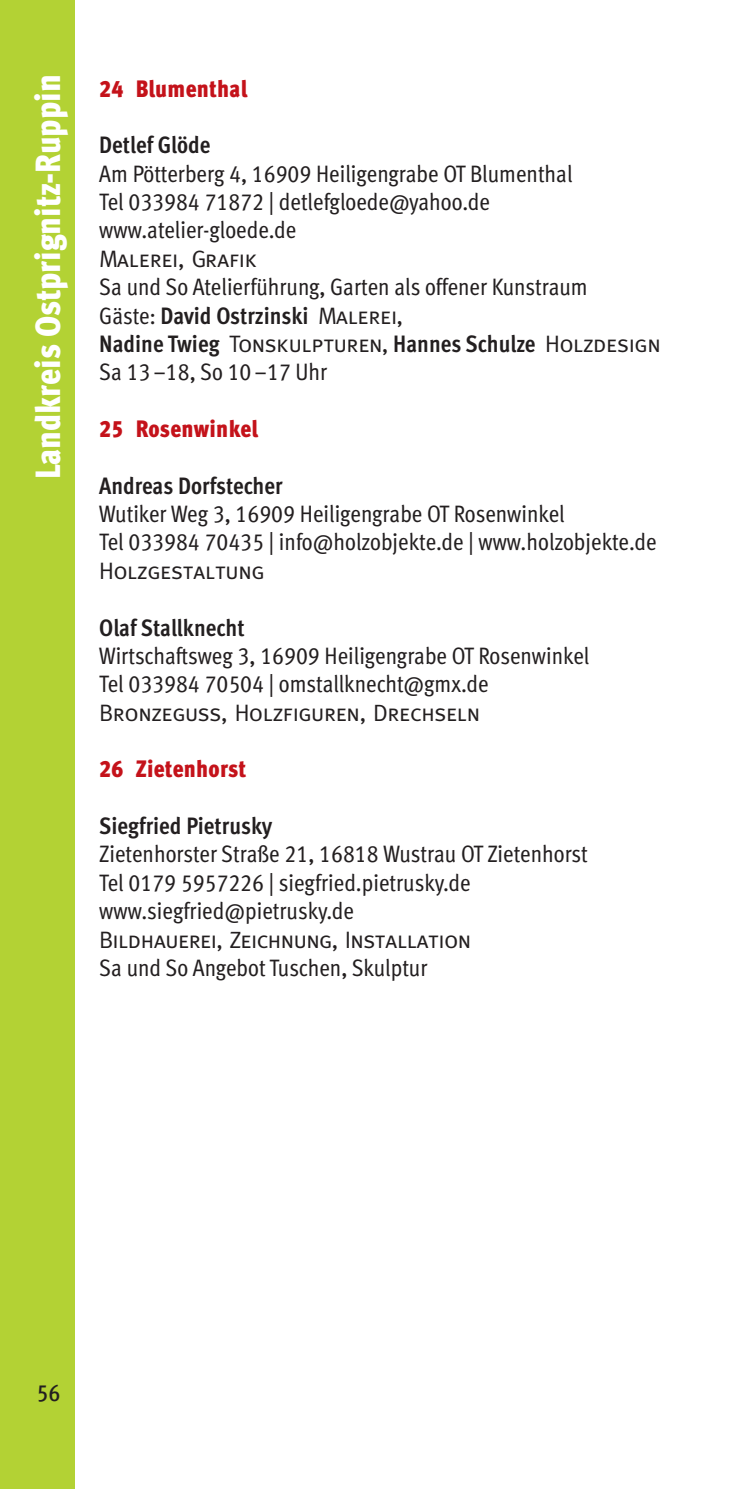
<style>
.page{position:relative;width:745px;height:1489px;background:#fff}
.page>*{position:absolute;margin:0;border:0;box-sizing:border-box;transform-origin:0 0}
.t1{font:900 35px "Meta Cond";color:#fff}
.t2{font:23.75px/28.2px "Meta Cond Book LF";color:#231f20}
.t3{font:23.75px/28.2px "Meta Cond Bold LF";color:#231f20}
.t4{font:23.75px "Meta Caps";letter-spacing:-.02em;color:#231f20}
.t5{font:23.75px "Meta Cond Black LF";letter-spacing:.01em;color:#c4121a}
.t6{font:23.75px "Meta Cond Medium LF";color:#231f20}
.s1{font-family:"Meta Cond Book LF"}
.s2{font-family:"Meta Caps"}
</style>
<div class="page">
<div style="left:0;top:0;width:74px;height:1488px;background:#b3d234"></div>
<h1 class="t1" style="left:27px;top:479px;width:406px;rotate:-90deg">Landkreis Ostprignitz-Ruppin</h1>
<p class="t5" style="left:99px;top:74px;width:149px">24 Blumenthal</p>
<p class="t3" style="left:99px;top:131px;width:112px">Detlef Glöde</p>
<p class="t2" style="left:99px;top:159px;width:474px">Am Pötterberg 4, 16909 Heiligengrabe OT Blumenthal<br>Tel 033984 71872 | detlefgloede@yahoo.de www.atelier-gloede.de</p>
<p class="t4" style="left:99px;top:245px;width:159px">Malerei, Grafik</p>
<p class="t2" style="left:99px;top:272px;width:489px">Sa und So Atelierführung, Garten als offener Kunstraum</p>
<p class="t3" style="left:99px;top:301px;width:562px"><span class="s1">Gäste:</span> David Ostrzinski <span class="s2">Malerei</span><span class="s1">,<br></span>Nadine Twieg <span class="s2">Tonskulpturen</span><span class="s1">,</span> Hannes Schulze <span class="s2">Holzdesign</span></p>
<p class="t2" style="left:99px;top:358px;width:229px">Sa 13 –18, So 10 –17 Uhr</p>
<p class="t5" style="left:99px;top:414px;width:160px">25 Rosenwinkel</p>
<p class="t3" style="left:99px;top:471px;width:185px">Andreas Dorfstecher</p>
<p class="t2" style="left:99px;top:499px;width:558px">Wutiker Weg 3, 16909 Heiligengrabe OT Rosenwinkel<br>Tel 033984 70435 | info@holzobjekte.de | www.holzobjekte.de</p>
<p class="t4" style="left:99px;top:557px;width:167px">Holzgestaltung</p>
<p class="t3" style="left:99px;top:613px;width:147px">Olaf Stallknecht</p>
<p class="t2" style="left:99px;top:641px;width:491px">Wirtschaftsweg 3, 16909 Heiligengrabe OT Rosenwinkel<br>Tel 033984 70504 | omstallknecht@gmx.de</p>
<p class="t4" style="left:99px;top:698px;width:382px">Bronzeguss, Holzfiguren, Drechseln</p>
<p class="t5" style="left:99px;top:754px;width:148px">26 Zietenhorst</p>
<p class="t3" style="left:99px;top:811px;width:174px">Siegfried Pietrusky</p>
<p class="t2" style="left:99px;top:839px;width:489px">Zietenhorster Straße 21, 16818 Wustrau OT Zietenhorst<br>Tel 0179 5957226 | siegfried.pietrusky.de www.siegfried@pietrusky.de</p>
<p class="t4" style="left:99px;top:925px;width:373px">Bildhauerei, Zeichnung, Installation</p>
<p class="t2" style="left:99px;top:953px;width:329px">Sa und So Angebot Tuschen, Skulptur</p>
<p class="t6" style="left:36px;top:1379px;width:25px">56</p>
</div>
